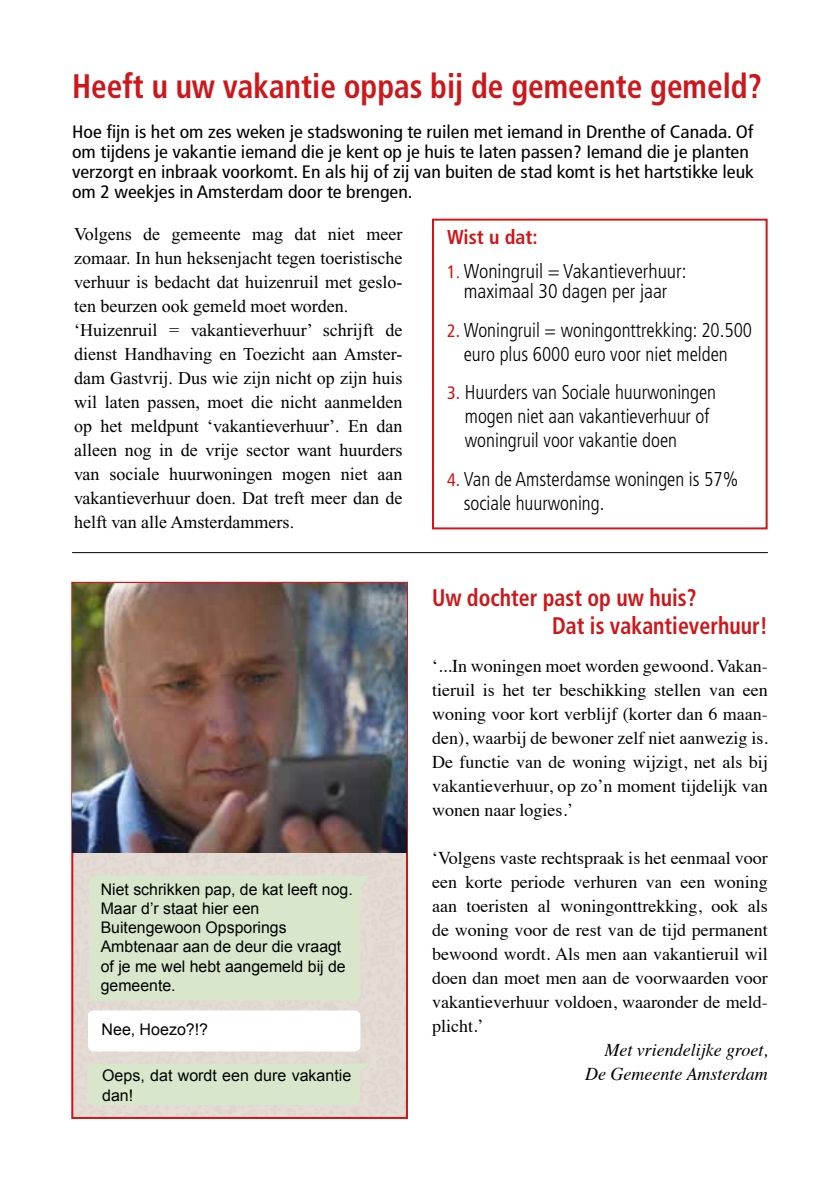
<style>
.page{position:relative;width:840px;height:1191px;background:#fff}
.page>*{position:absolute;margin:0;border:0;box-sizing:border-box;transform-origin:0 0}
.t1{font:700 condensed 34px "Frutiger";color:#cd171a;scale:.92 1}
.t2{font:700 condensed 24px/28.8px "Frutiger";color:#cd171a;scale:.91 1}
.t3{font:300 condensed 20px/24px "Frutiger";color:#000;scale:.96 1}
.t4{font:300 condensed 20px/20px "Frutiger";color:#000;text-align:center}
.t5{font:700 condensed 20px "Frutiger";color:#cd171a}
.t6{font:18px/24px "Times";color:#000;text-align:justify}
.t7{font:18px/24px "Times New Roman";color:#000}
.t8{font:condensed 18px/20px "Frutiger";color:#000;scale:1.1 1}
.t9{font:italic 18px/24px "Times";color:#000;text-align:right}
.t10{font:16px/19.2px "Arial";color:#000}
.s1{font-weight:400;font-size:18px;color:#cd171a}
.s2{font-family:"Times New Roman";font-weight:400;font-stretch:normal;font-size:18px;color:#cd171a}
</style>
<div class="page">
<div style="left:74px;top:852px;width:331px;height:264px;background:#e3dbd3"></div>
<div style="left:71px;top:582px;width:337px;height:537px;border:2px solid #cd171a"></div>
<img style="left:73px;top:584px;width:333px;height:268px">
<div style="left:432px;top:219px;width:335px;height:310px;border:2px solid #cd171a"></div>
<hr style="left:72px;top:552px;width:695px;height:1px;background:#000">
<svg style="left:357px;top:875px;width:13px;height:22px"></svg>
<div style="left:89px;top:875px;width:271px;height:125px;background:#d8e7cc;border-radius:6px"></div>
<div style="left:88px;top:1010px;width:272px;height:41px;background:#fff;border-radius:6px"></div>
<svg style="left:347px;top:1063px;width:23px;height:17px"></svg>
<div style="left:87px;top:1064px;width:272px;height:41px;background:#d8e7cc;border-radius:6px"></div>
<h1 class="t1" style="left:72px;top:66px;width:751px">Heeft u uw vakantie oppas bij de gemeente gemeld?</h1>
<p class="t8" style="left:72px;top:121px;width:621px">Hoe fijn is het om zes weken je stadswoning te ruilen met iemand in Drenthe of Canada. Of om tijdens je vakantie iemand die je kent op je huis te laten passen? Iemand die je planten verzorgt en inbraak voorkomt. En als hij of zij van buiten de stad komt is het hartstikke leuk om 2 weekjes in Amsterdam door te brengen.</p>
<p class="t5" style="left:447px;top:225px;width:92px">Wist u dat:</p>
<p class="t4" style="left:447px;top:262px;width:241px"><span class="s1">1</span><span class="s2">.</span> Woningruil = Vakantieverhuur: maximaal 30 dagen per jaar</p>
<p class="t3" style="left:447px;top:318px;width:319px;text-align:center"><span class="s1">2.</span> Woningruil = woningonttrekking: 20.500 euro plus 6000 euro voor niet melden</p>
<p class="t3" style="left:464px;top:380px;width:263px;text-indent:-18px"><span class="s1">3.</span> Huurders van Sociale huurwoningen mogen niet aan vakantieverhuur of woningruil voor vakantie doen</p>
<p class="t3" style="left:463px;top:467px;width:287px;text-indent:-17px"><span class="s1">4.</span> Van de Amsterdamse woningen is 57% sociale huurwoning.</p>
<p class="t7" style="left:74px;top:222px;width:330px">Volgens de gemeente mag dat niet meer zomaar. In hun heksenjacht tegen toeristische verhuur is bedacht dat huizenruil met geslo&shy;ten beurzen ook gemeld moet worden. ‘Huizenruil = vakantieverhuur’ schrijft de dienst Handhaving en Toezicht aan Amster&shy;dam Gastvrij. Dus wie zijn nicht op zijn huis wil laten passen, moet die nicht aanmelden op het meldpunt ‘vakantieverhuur’. En dan alleen nog in de vrije sector want huurders van sociale huurwoningen mogen niet aan vakantieverhuur doen. Dat treft meer dan de helft van alle Amsterdammers.</p>
<p class="t10" style="left:101px;top:879px;width:253px">Niet schrikken pap, de kat leeft nog.<br>Maar d’r staat hier een<br>Buitengewoon Opsporings<br>Ambtenaar aan de deur die vraagt of je me wel hebt aangemeld bij de gemeente.</p>
<p class="t10" style="left:101px;top:1020px;width:108px">Nee, Hoezo?!?</p>
<p class="t10" style="left:102px;top:1065px;width:250px;line-height:20px">Oeps, dat wordt een dure vakantie dan!</p>
<h2 class="t2" style="left:552px;top:583px;width:238px;text-indent:-120px">Uw dochter past op uw huis?<br>Dat is vakantieverhuur!</h2>
<p class="t6" style="left:432px;top:652px;width:337px">‘...In woningen moet worden gewoond. Vakan&shy;tieruil is het ter beschikking stellen van een woning voor kort verblijf (korter dan 6 maan&shy;den), waarbij de bewoner zelf niet aanwezig is.<br>De functie van de woning wijzigt, net als bij vakantieverhuur, op zo’n moment tijdelijk van wonen naar logies.’</p>
<p class="t6" style="left:432px;top:844px;width:337px">‘Volgens vaste rechtspraak is het eenmaal voor een korte periode verhuren van een woning aan toeristen al woningonttrekking, ook als de woning voor de rest van de tijd permanent bewoond wordt. Als men aan vakantieruil wil doen dan moet men aan de voorwaarden voor vakantieverhuur voldoen, waaronder de meld&shy;plicht.’</p>
<p class="t9" style="left:585px;top:1037px;width:184px">Met vriendelijke groet,<br>De Gemeente Amsterdam</p>
</div>
